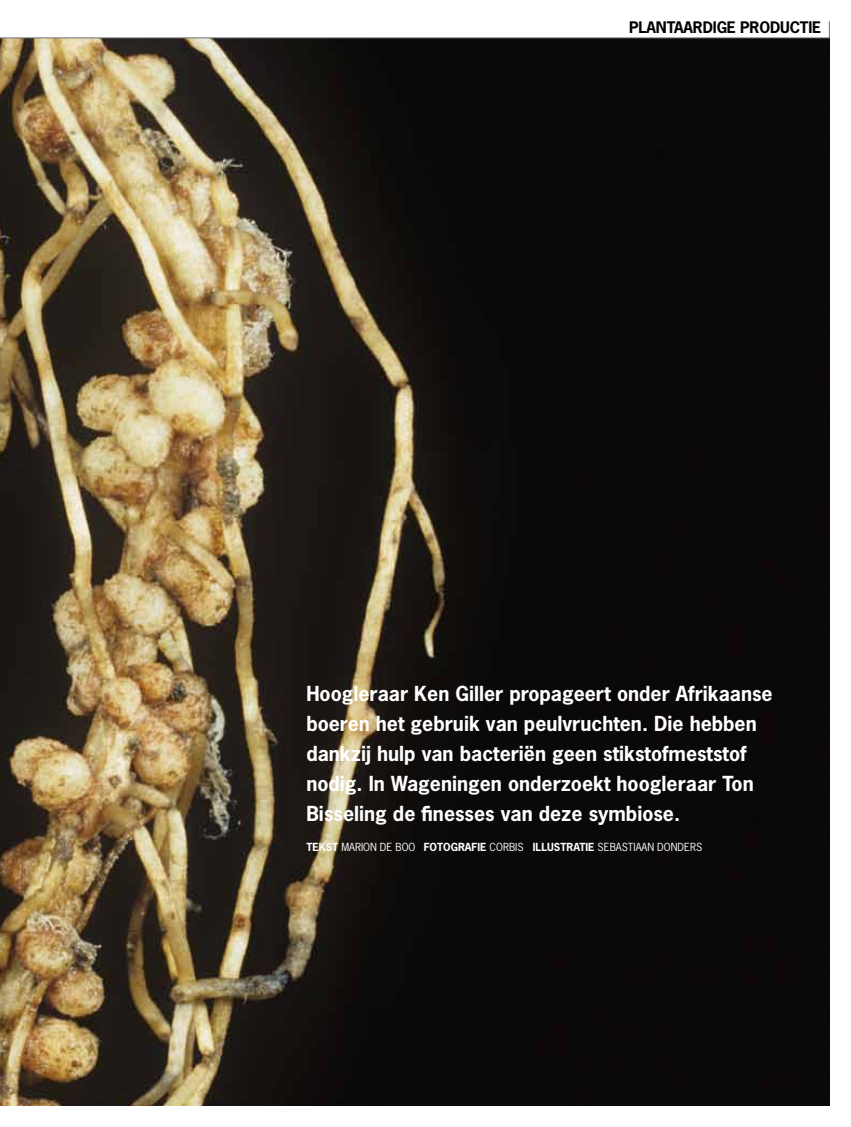
<style>
.page{position:relative;width:851px;height:1127px;background:#fff}
.page>*{position:absolute;margin:0;border:0;box-sizing:border-box;transform-origin:0 0}
.t1{font:700 19.5px/30px "News Gothic Std";color:#fff}
.t2{font:700 15px "News Gothic Std";letter-spacing:-.01em;color:#000}
.t3{font:700 10.5px "News Gothic Std";color:#fff}
.t4{font:10.5px "News Gothic Std";color:#fff}
.s1{font-weight:400}
</style>
<div class="page">
<img style="left:0;top:39px;width:829px;height:1067px">
<svg style="left:0;top:21px;width:830px;height:18px"></svg>
<p class="t2" style="left:629px;top:17px;width:194px">Plantaardige productie</p>
<p class="t1" style="left:306px;top:678px;width:468px">Hoogleraar Ken Giller propageert onder Afrikaanse boeren het gebruik van peulvruchten. Die hebben dankzij hulp van bacteriën geen stikstofmeststof nodig. In Wageningen onderzoekt hoogleraar Ton Bisseling de finesses van deze symbiose.</p>
<p class="t3" style="left:306px;top:840px;width:274px">Tekst <span class="s1">MARION DE BOO</span> Fotografie <span class="s1">CORBIS</span> ILLUSTRATIE</p>
<p class="t4" style="left:597px;top:840px;width:106px">SEBASTIAAN DON DERS</p>
</div>
